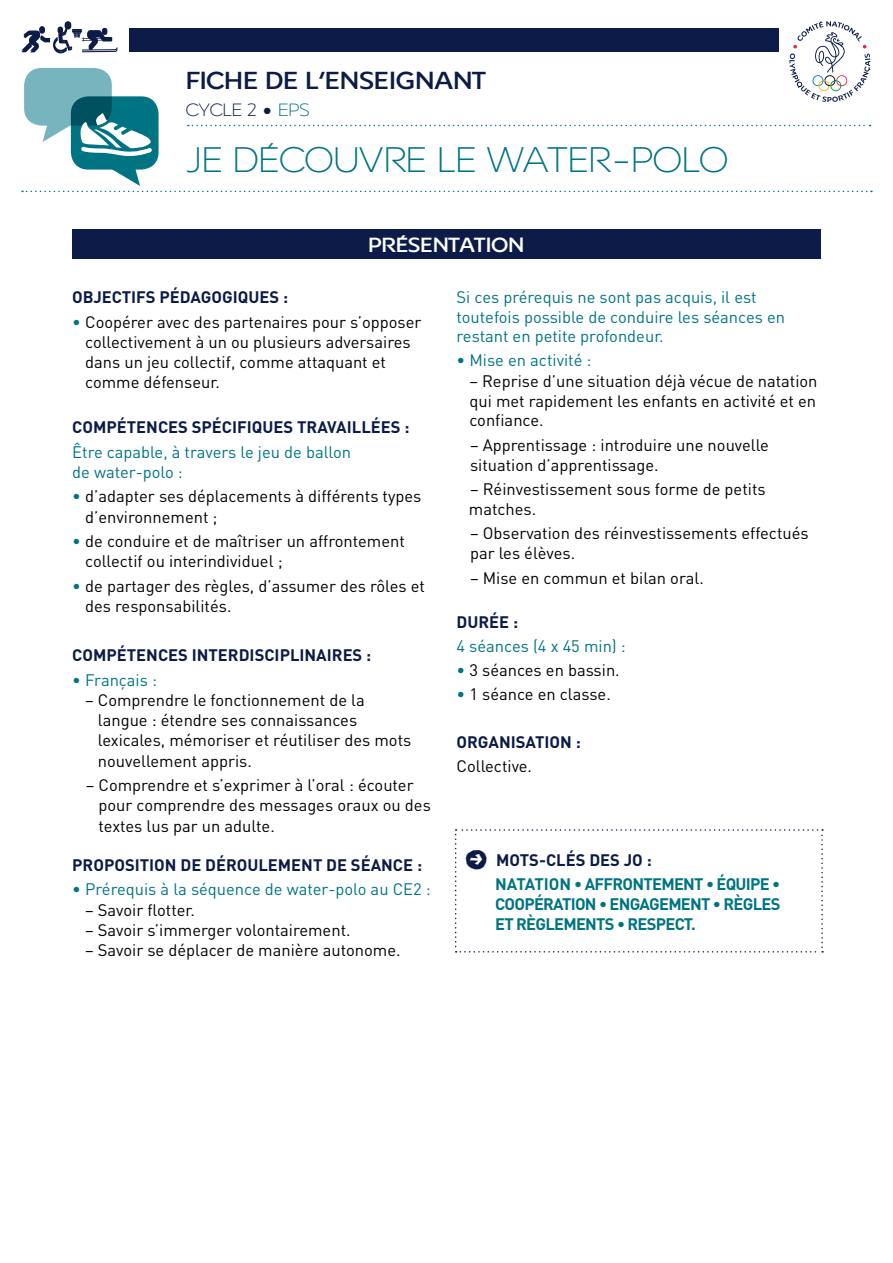
<style>
.page{position:relative;width:893px;height:1263px;background:#fff}
.page>*{position:absolute;margin:0;border:0;box-sizing:border-box;transform-origin:0 0}
.t1{font:300 39px "Franceolympique";letter-spacing:-.01em;color:#007482}
.t2{font:500 27px "Franceolympique";letter-spacing:-.01em;color:#0c1b47}
.t3{font:500 22.5px "Franceolympique";letter-spacing:-.015em;color:#fff}
.t4{font:300 19.5px "Franceolympique";letter-spacing:-.015em;color:#0c1b47}
.t5{font:16.5px/20.2px "DIN";color:#000}
.t6{font:16.5px/19.8px "DIN";color:#007482}
.t7{font:700 16.5px "DIN";color:#0c1b47}
.t8{font:700 16.5px/24px "DIN";letter-spacing:-.045em;color:#007482}
.s1{color:#007482}
.s2{font-family:"Ale Signs Black LL";font-weight:400;font-size:36px;color:#0c1b47}
.s3{color:#0c1b47}
</style>
<div class="page">
<div style="left:130px;top:30px;width:649px;height:22px;background:#0c1b47"></div>
<svg style="left:188px;top:125px;width:682px;height:1px"></svg>
<div style="left:72px;top:229px;width:749px;height:30px;background:#0c1b47"></div>
<div style="left:65px;top:21px;width:6px;height:7px;background:#0c1b47;border-radius:50%"></div>
<svg style="left:21px;top:26px;width:97px;height:27px"></svg>
<div style="left:130px;top:29px;width:649px;height:21px;background:#0c1b47"></div>
<svg style="left:789px;top:21px;width:81px;height:81px"></svg>
<div style="left:24px;top:68px;width:88px;height:58px;background:#77b4be;border-radius:17px"></div>
<svg style="left:71px;top:96px;width:88px;height:74px;background:#066d7b"></svg>
<svg style="left:22px;top:163px;width:850px;height:29px"></svg>
<svg style="left:43px;top:113px;width:110px;height:43px"></svg>
<svg style="left:455px;top:829px;width:368px;height:123px"></svg>
<h2 class="t2" style="left:186px;top:64px;width:302px">FICHE DE L’ENSEIGNANT</h2>
<p class="t4" style="left:186px;top:99px;width:125px">CYCLE 2 • <span class="s1">EPS</span></p>
<h1 class="t1" style="left:186px;top:136px;width:544px">JE DÉCOUVRE LE WATER-POLO</h1>
<h3 class="t3" style="left:368px;top:232px;width:158px">PRÉSENTATION</h3>
<p class="t7" style="left:72px;top:286px;width:217px">OBJECTIFS PÉDAGOGIQUES :</p>
<p class="t5" style="left:85px;top:311px;width:338px;text-indent:-13px"><span class="s1">•</span> Coopérer avec des partenaires pour s’opposer collectivement à un ou plusieurs adversaires dans un jeu collectif, comme attaquant et comme défenseur.</p>
<p class="t7" style="left:72px;top:416px;width:339px">COMPÉTENCES SPÉCIFIQUES TRAVAILLÉES :</p>
<p class="t6" style="left:72px;top:441px;width:280px;line-height:20.2px">Être capable, à travers le jeu de ballon de water-polo :</p>
<p class="t5" style="left:85px;top:486px;width:338px;text-indent:-13px"><span class="s1">•</span> d’adapter ses déplacements à différents types d’environnement ;</p>
<p class="t5" style="left:85px;top:531px;width:321px;text-indent:-13px"><span class="s1">•</span> de conduire et de maîtriser un affrontement collectif ou interindividuel ;</p>
<p class="t5" style="left:85px;top:575px;width:341px;text-indent:-13px"><span class="s1">•</span> de partager des règles, d’assumer des rôles et des responsabilités.</p>
<p class="t7" style="left:72px;top:644px;width:301px">COMPÉTENCES INTERDISCIPLINAIRES :</p>
<p class="t6" style="left:72px;top:669px;width:86px">• Français :</p>
<p class="t5" style="left:98px;top:689px;width:315px;text-indent:-13px">– Comprendre le fonctionnement de la langue : étendre ses connaissances lexicales, mémoriser et réutiliser des mots nouvellement appris.</p>
<p class="t5" style="left:99px;top:775px;width:334px;text-indent:-13px">– Comprendre et s’exprimer à l’oral : écouter pour comprendre des messages oraux ou des textes lus par un adulte.</p>
<p class="t7" style="left:72px;top:854px;width:351px">PROPOSITION DE DÉROULEMENT DE SÉANCE :</p>
<p class="t6" style="left:72px;top:879px;width:360px">• Prérequis à la séquence de water-polo au CE2 :</p>
<p class="t5" style="left:85px;top:899px;width:111px">– Savoir flotter.</p>
<p class="t5" style="left:85px;top:919px;width:267px">– Savoir s’immerger volontairement.</p>
<p class="t5" style="left:85px;top:940px;width:317px">– Savoir se déplacer de manière autonome.</p>
<p class="t6" style="left:457px;top:287px;width:330px">Si ces prérequis ne sont pas acquis, il est toutefois possible de conduire les séances en restant en petite profondeur.</p>
<p class="t6" style="left:457px;top:350px;width:136px">• Mise en activité :</p>
<p class="t5" style="left:469px;top:371px;width:350px;line-height:19.8px;text-align:justify">– Reprise d’une situation déjà vécue de natation qui met rapidement les enfants en activité et en confiance.</p>
<p class="t5" style="left:470px;top:435px;width:300px;line-height:19.8px">– Apprentissage : introduire une nouvelle situation d’apprentissage.</p>
<p class="t5" style="left:469px;top:479px;width:298px;line-height:19.8px">– Réinvestissement sous forme de petits matches.</p>
<p class="t5" style="left:470px;top:523px;width:340px;line-height:19.8px">– Observation des réinvestissements effectués par les élèves.</p>
<p class="t5" style="left:470px;top:567px;width:235px">– Mise en commun et bilan oral.</p>
<p class="t7" style="left:457px;top:611px;width:63px">DURÉE :</p>
<p class="t6" style="left:457px;top:635px;width:171px">4 séances (4 x 45 min) :</p>
<p class="t5" style="left:457px;top:659px;width:165px"><span class="s1">•</span> 3 séances en bassin.</p>
<p class="t5" style="left:457px;top:683px;width:156px"><span class="s1">•</span> 1 séance en classe.</p>
<p class="t7" style="left:457px;top:731px;width:126px">ORGANISATION :</p>
<p class="t5" style="left:457px;top:755px;width:77px">Collective.</p>
<p class="t8" style="left:495px;top:847px;width:287px;text-indent:-31px"><span class="s2">i</span> <span class="s3">MOTS-CLÉS DES JO :<br></span>NATATION • AFFRONTEMENT • ÉQUIPE •</p>
<p class="t8" style="left:495px;top:893px;width:287px;line-height:19.8px">COOPÉRATION • ENGAGEMENT • RÈGLES<br>ET RÈGLEMENTS • RESPECT.</p>
</div>
